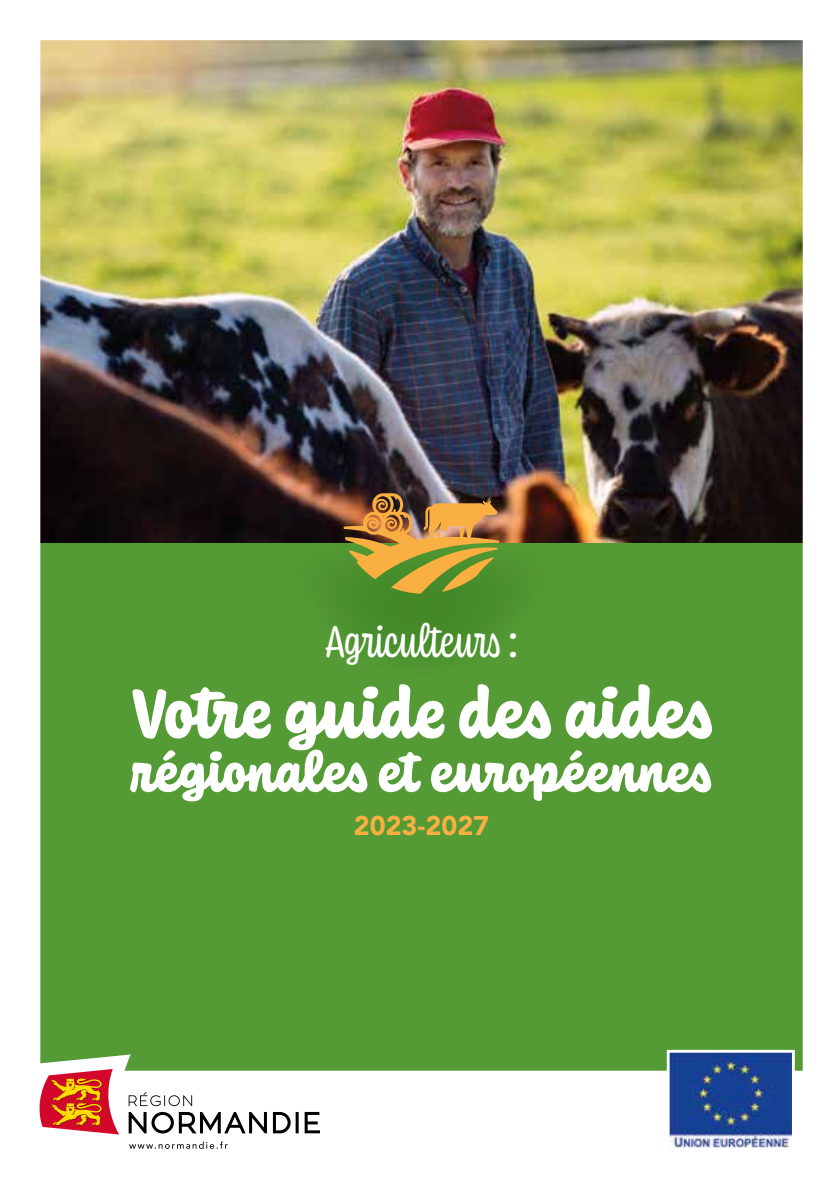
<style>
.page{position:relative;width:840px;height:1191px;background:#fff}
.page>*{position:absolute;margin:0;border:0;box-sizing:border-box;transform-origin:0 0}
.t1{font:900 72.6px "Coniferous";letter-spacing:.03em;color:#fff}
.t2{font:900 56.8px "Coniferous";letter-spacing:.045em;color:#fff}
.t3{font:46.6px "Coniferous";letter-spacing:.01em;color:#fff}
.t4{font:900 26.8px "Avenir LT Std";color:#f9af42}
</style>
<div class="page">
<img style="left:40px;top:40px;width:763px;height:1109px">
<svg style="left:129px;top:1141px;width:98px;height:7px"></svg>
<svg style="left:39px;top:1054px;width:281px;height:80px"></svg>
<img style="left:670px;top:1053px;width:120px;height:93px">
<div style="left:666px;top:1049px;width:128px;height:101px;border:3px solid #fff"></div>
<svg style="left:288px;top:493px;width:266px;height:184px;background:#6b8632"></svg>
<p class="t3" style="left:325px;top:609px;width:194px">Agriculteurs :</p>
<p class="t1" style="left:130px;top:662px;width:583px">Votre guide des aides</p>
<p class="t2" style="left:131px;top:732px;width:581px">régionales et européennes</p>
<p class="t4" style="left:353px;top:809px;width:137px">2023-2027</p>
</div>
